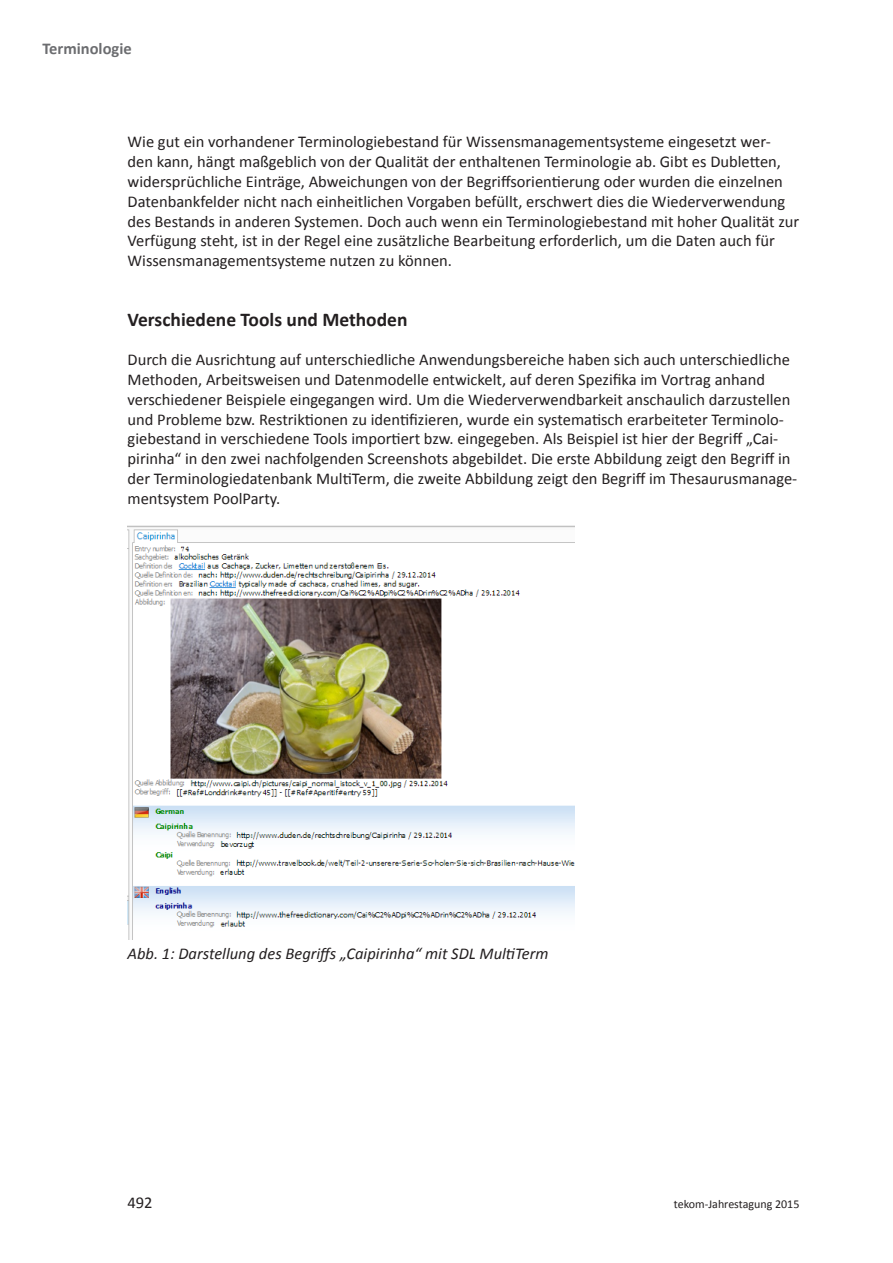
<style>
.page{position:relative;width:893px;height:1263px;background:#fff}
.page>*{position:absolute;margin:0;border:0;box-sizing:border-box;transform-origin:0 0}
.Heading2{font:700 19.5px "Calibri";color:#231f20}
.Text{font:16.5px/19.8px "Calibri";color:#231f20}
.Bildunterschrift{font:italic 16.5px "Calibri";color:#231f20}
.t1{font:700 16.5px "Calibri";color:#6c6d70}
.t2{font:12px "Calibri";color:#231f20}
</style>
<div class="page">
<img style="left:128px;top:526px;width:446px;height:413px">
<p class="t1" style="left:43px;top:38px;width:91px">Terminologie</p>
<p class="Text" style="left:128px;top:132px;width:673px">Wie gut ein vorhandener Terminologiebestand für Wissensmanagementsysteme eingesetzt wer&shy;den kann, hängt maßgeblich von der Qualität der enthaltenen Terminologie ab. Gibt es Dubletten, widersprüchliche Einträge, Abweichungen von der Begriffsorientierung oder wurden die einzelnen Datenbankfelder nicht nach einheitlichen Vorgaben befüllt, erschwert dies die Wiederverwendung des Bestands in anderen Systemen. Doch auch wenn ein Terminologiebestand mit hoher Qualität zur Verfügung steht, ist in der Regel eine zusätzliche Bearbeitung erforderlich, um die Daten auch für Wissensmanagementsysteme nutzen zu können.</p>
<p class="Heading2" style="left:128px;top:307px;width:281px">Verschiedene Tools und Methoden</p>
<p class="Text" style="left:128px;top:350px;width:671px">Durch die Ausrichtung auf unterschiedliche Anwendungsbereiche haben sich auch unterschiedliche Methoden, Arbeitsweisen und Datenmodelle entwickelt, auf deren Spezifika im Vortrag anhand verschiedener Beispiele eingegangen wird. Um die Wiederverwendbarkeit anschaulich darzustellen und Probleme bzw. Restriktionen zu identifizieren, wurde ein systematisch erarbeiteter Terminolo&shy;giebestand in verschiedene Tools importiert bzw. eingegeben. Als Beispiel ist hier der Begriff „Cai&shy;pirinha“ in den zwei nachfolgenden Screenshots abgebildet. Die erste Abbildung zeigt den Begriff in der Terminologiedatenbank MultiTerm, die zweite Abbildung zeigt den Begriff im Thesaurusmanage&shy;mentsystem PoolParty.</p>
<p class="Bildunterschrift" style="left:128px;top:942px;width:422px">Abb. 1: Darstellung des Begriffs „Caipirinha“ mit SDL MultiTerm</p>
<p class="Text" style="left:128px;top:1193px;width:27px">492</p>
<p class="t2" style="left:674px;top:1197px;width:127px">tekom-Jahrestagung 2015</p>
</div>
